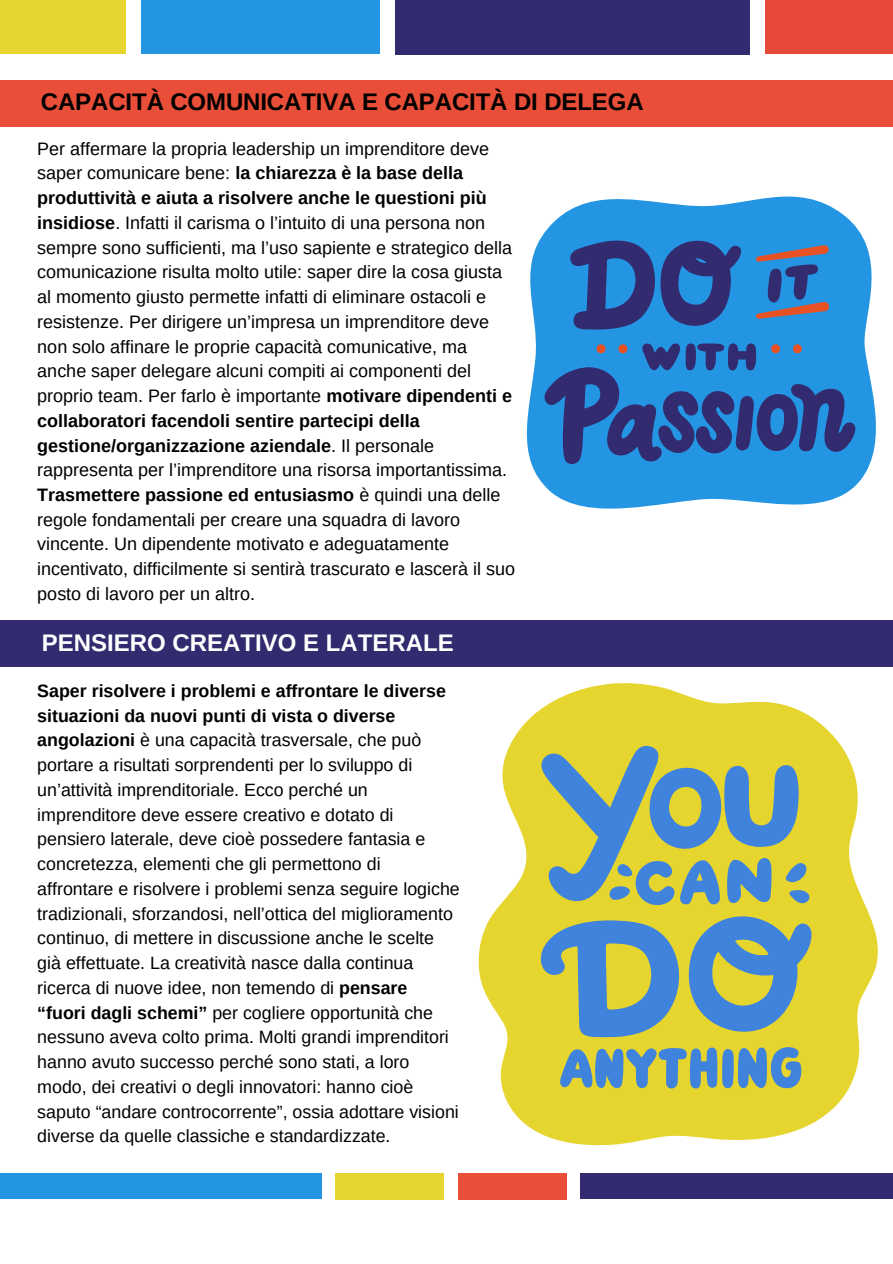
<style>
.page{position:relative;width:893px;height:1264px;background:#fff}
.page>*{position:absolute;margin:0;border:0;box-sizing:border-box;transform-origin:0 0}
.t1{font:700 24px "Arimo";letter-spacing:-.005em;color:#000}
.t2{font:700 24px "Arimo";color:#fff}
.t3{font:18px/24.8px "Arimo";color:#000}
.t4{font:17.85px/24.8px "Arimo";color:#000}
.s1{font-weight:700}
</style>
<div class="page">
<div style="left:765px;top:0;width:127px;height:54px;background:#e64939"></div>
<div style="left:141px;top:0;width:239px;height:54px;background:#2495e3"></div>
<div style="left:0;top:80px;width:892px;height:47px;background:#e84e38"></div>
<div style="left:395px;top:0;width:355px;height:54px;background:#322b6f"></div>
<div style="left:0;top:0;width:126px;height:54px;background:#e6d52e"></div>
<div style="left:0;top:620px;width:892px;height:46px;background:#322b6f"></div>
<div style="left:0;top:1173px;width:321px;height:25px;background:#2495e3"></div>
<div style="left:335px;top:1173px;width:109px;height:26px;background:#e6d52e"></div>
<div style="left:457px;top:1173px;width:109px;height:26px;background:#e84e38"></div>
<div style="left:580px;top:1173px;width:312px;height:25px;background:#322b6f"></div>
<svg style="left:478px;top:683px;width:400px;height:463px;fill:#e6d52e"></svg>
<svg style="left:538px;top:744px;width:274px;height:344px;background:#9aaf7d"></svg>
<svg style="left:526px;top:196px;width:350px;height:313px;fill:#2495e3"></svg>
<svg style="left:544px;top:239px;width:311px;height:225px;background:#2c6eb6"></svg>
<p class="t1" style="left:41px;top:89px;width:604px">CAPACITÀ COMUNICATIVA E CAPACITÀ DI DELEGA</p>
<p class="t3" style="left:37px;top:136px;width:479px">Per affermare la propria leadership un imprenditore deve saper comunicare bene: <span class="s1">la chiarezza è la base della produttività e aiuta a risolvere anche le questioni più insidiose</span>. Infatti il carisma o l’intuito di una persona non sempre sono sufficienti, ma l’uso sapiente e strategico della comunicazione risulta molto utile: saper dire la cosa giusta al momento giusto permette infatti di eliminare ostacoli e resistenze. Per dirigere un’impresa un imprenditore deve non solo affinare le proprie capacità comunicative, ma anche saper delegare alcuni compiti ai componenti del proprio team. Per farlo è importante <span class="s1">motivare dipendenti e collaboratori facendoli sentire partecipi della gestione/organizzazione aziendale</span>. Il personale rappresenta per l’imprenditore una risorsa importantissima.<br><span class="s1">Trasmettere passione ed entusiasmo</span> è quindi una delle regole fondamentali per creare una squadra di lavoro vincente. Un dipendente motivato e adeguatamente incentivato, difficilmente si sentirà trascurato e lascerà il suo posto di lavoro per un altro.</p>
<p class="t2" style="left:42px;top:628px;width:413px">PENSIERO CREATIVO E LATERALE</p>
<p class="t4" style="left:37px;top:678px;width:424px"><span class="s1">Saper risolvere i problemi e affrontare le diverse situazioni da nuovi punti di vista o diverse angolazioni</span> è una capacità trasversale, che può portare a risultati sorprendenti per lo sviluppo di un’attività imprenditoriale. Ecco perché un imprenditore deve essere creativo e dotato di pensiero laterale, deve cioè possedere fantasia e concretezza, elementi che gli permettono di affrontare e risolvere i problemi senza seguire logiche tradizionali, sforzandosi, nell’ottica del miglioramento continuo, di mettere in discussione anche le scelte già effettuate. La creatività nasce dalla continua ricerca di nuove idee, non temendo di <span class="s1">pensare “fuori dagli schemi”</span> per cogliere opportunità che nessuno aveva colto prima. Molti grandi imprenditori hanno avuto successo perché sono stati, a loro modo, dei creativi o degli innovatori: hanno cioè saputo “andare controcorrente”, ossia adottare visioni diverse da quelle classiche e standardizzate.</p>
</div>
